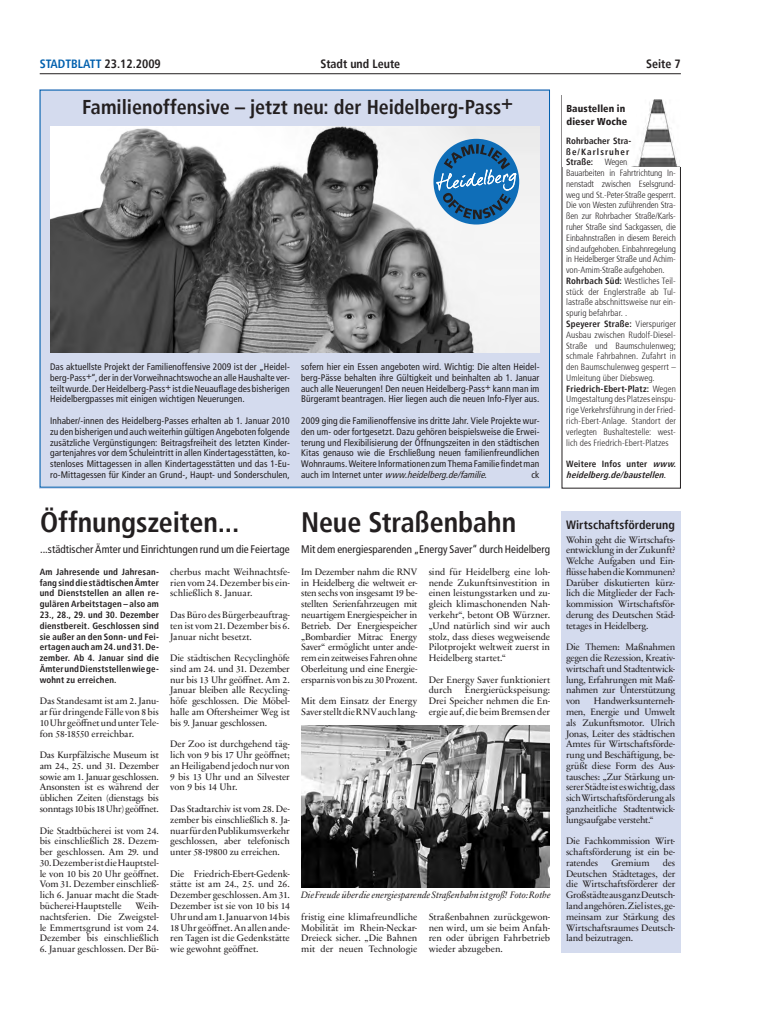
<style>
.page{position:relative;width:766px;height:1021px;background:#fff}
.page>*{position:absolute;margin:0;border:0;box-sizing:border-box;transform-origin:0 0}
.t1{font:700 condensed 28px "Frutiger";color:#231f20}
.t2{font:700 condensed 20px "Frutiger";letter-spacing:-.005em;color:#231f20}
.t3{font:700 condensed 12px "Frutiger";color:#231f20}
.t4{font:700 condensed 12px "Frutiger";color:#0160ae}
.t5{font:condensed 11px "Frutiger LT";color:#231f20}
.t6{font:900 condensed 10px/13px "Frutiger";letter-spacing:.015em;color:#231f20}
.t7{font:9.5px/10.8px "Sabon Next LT";letter-spacing:-.01em;color:#231f20;text-align:justify}
.t8{font:condensed 9.5px/10.8px "Frutiger LT";letter-spacing:.005em;color:#231f20;text-align:justify}
.t9{font:italic 9.5px "Sabon Next LT";color:#231f20}
.t10{font:300 condensed 9px/10.8px "Frutiger";letter-spacing:.005em;color:#231f20}
.t11{font:700 condensed 9px/10.8px "Frutiger";letter-spacing:.015em;color:#231f20}
.t12{font:italic 700 condensed 9px/10.7px "Frutiger";color:#231f20}
.s1{color:#231f20}
.s2{font-weight:700}
.s3{font-style:normal}
.s4{font-family:"Frutiger LT";font-weight:400;font-style:normal}
.s5{font-style:italic}
</style>
<div class="page">
<hr style="left:40px;top:73px;width:640px;height:1px;background:#231f20">
<img style="left:627px;top:99px;width:53px;height:68px">
<div style="left:40px;top:90px;width:510px;height:398px;background:#d4dbee"></div>
<img style="left:50px;top:126px;width:489px;height:226px">
<div style="left:433px;top:139px;width:86px;height:85px;background:#0f6eb8;border-radius:50%"></div>
<svg style="left:436px;top:144px;width:80px;height:75px"></svg>
<img style="left:301px;top:725px;width:248px;height:162px">
<div style="left:561px;top:511px;width:119px;height:441px;background:#d4dbee"></div>
<p class="t4" style="left:40px;top:57px;width:123px">STADTBLATT <span class="s1">23.12.2009</span></p>
<p class="t3" style="left:320px;top:57px;width:81px">Stadt und Leute</p>
<p class="t3" style="left:646px;top:57px;width:36px">Seite 7</p>
<p class="t6" style="left:566px;top:102px;width:62px">Baustellen in dieser Woche</p>
<p class="t11" style="left:566px;top:135px;width:66px">Rohrbacher Stra&shy;ße/Karlsruher<br>Straße:</p>
<h2 class="t2" style="left:82px;top:96px;width:432px">Familienoffensive – jetzt neu: der Heidelberg-Pass+</h2>
<p class="t10" style="left:566px;top:157px;width:111px;text-indent:39px">Wegen<br>Bauarbeiten in Fahrtrichtung In&shy;nenstadt zwischen Eselsgrund&shy;weg und St.-Peter-Straße gesperrt.<br>Die von Westen zuführenden Stra&shy;ßen zur Rohrbacher Straße/Karls&shy;ruher Straße sind Sackgassen, die<br>Einbahnstraßen in diesem Bereich sind aufgehoben. Einbahnregelung in Heidelberger Straße und Achim&shy;von-Arnim-Straße aufgehoben.<br><span class="s2">Rohrbach Süd:</span> Westliches Teil&shy;stück der Englerstraße ab Tul&shy;lastraße abschnittsweise nur ein&shy;spurig befahrbar. .<br><span class="s2">Speyerer Straße:</span> Vierspuriger<br>Ausbau zwischen Rudolf-Diesel-<br>Straße und Baumschulenweg; schmale Fahrbahnen. Zufahrt in den Baumschulenweg gesperrt –<br>Umleitung über Diebsweg.<br><span class="s2">Friedrich-Ebert-Platz:</span> Wegen<br>Umgestaltung des Platzes einspu&shy;rige Verkehrsführung in der Fried&shy;rich-Ebert-Anlage. Standort der verlegten Bushaltestelle: west&shy;lich des Friedrich-Ebert-Platzes</p>
<p class="t12" style="left:566px;top:458px;width:114px"><span class="s3">Weitere Infos unter</span> www. heidelberg.de/baustellen<span class="s4">.</span></p>
<p class="t8" style="left:50px;top:361px;width:241px">Das aktuellste Projekt der Familienoffensive 2009 ist der „Heidel&shy;berg-Pass+“, der in der Vorweihnachtswoche an alle Haushalte ver&shy;teilt wurde. Der Heidelberg-Pass+ ist die Neuauflage des bisherigen Heidelbergpasses mit einigen wichtigen Neuerungen.</p>
<p class="t8" style="left:50px;top:415px;width:241px">Inhaber/-innen des Heidelberg-Passes erhalten ab 1. Januar 2010 zu den bisherigen und auch weiterhin gültigen Angeboten folgende zusätzliche Vergünstigungen: Beitragsfreiheit des letzten Kinder&shy;gartenjahres vor dem Schuleintritt in allen Kindertagesstätten, ko&shy;stenloses Mittagessen in allen Kindertagesstätten und das 1-Eu&shy;ro-Mittagessen für Kinder an Grund-, Haupt- und Sonderschulen,</p>
<p class="t8" style="left:301px;top:361px;width:240px">sofern hier ein Essen angeboten wird. Wichtig: Die alten Heidel&shy;berg-Pässe behalten ihre Gültigkeit und beinhalten ab 1. Januar auch alle Neuerungen! Den neuen Heidelberg-Pass+ kann man im Bürgeramt beantragen. Hier liegen auch die neuen Info-Flyer aus.</p>
<p class="t8" style="left:301px;top:415px;width:240px">2009 ging die Familienoffensive ins dritte Jahr. Viele Projekte wur&shy;den um- oder fortgesetzt. Dazu gehören beispielsweise die Erwei&shy;terung und Flexibilisierung der Öffnungszeiten in den städtischen Kitas genauso wie die Erschließung neuen familienfreundlichen Wohnraums. Weitere Informationen zum Thema Familie findet man a u c h i m I n t e r n e t u n t e r <span class="s5">www.heidelberg.de/familie</span>.</p>
<p class="t8" style="left:531px;top:469px;width:9px">ck</p>
<h1 class="t1" style="left:40px;top:505px;width:201px">Öffnungszeiten...</h1>
<p class="t5" style="left:40px;top:543px;width:251px">...städtischer Ämter und Einrichtungen rund um die Feiertage</p>
<p class="t11" style="left:40px;top:566px;width:121px;text-align:justify">Am Jahresende und Jahresan&shy;fang sind die städtischen Ämter und Dienststellen an allen re&shy;gulären Arbeitstagen – also am 23., 28., 29. und 30. Dezember dienstbereit. Geschlossen sind sie außer an den Sonn- und Fei&shy;ertagen auch am 24. und 31. De&shy;zember. Ab 4. Januar sind die Ämter und Dienststellen wie ge&shy;wohnt zu erreichen.</p>
<p class="t7" style="left:40px;top:695px;width:121px">Das Standesamt ist am 2. Janu&shy;ar für dringende Fälle von 8 bis 10 Uhr geöffnet und unter Tele&shy;fon 58-18550 erreichbar.</p>
<p class="t7" style="left:40px;top:749px;width:121px">Das Kurpfälzische Museum ist am 24., 25. und 31. Dezember sowie am 1. Januar geschlossen.<br>Ansonsten ist es während der üblichen Zeiten (dienstags bis sonntags 10 bis 18 Uhr) geöffnet.</p>
<p class="t7" style="left:40px;top:825px;width:121px">Die Stadtbücherei ist vom 24. bis einschließlich 28. Dezem&shy;ber geschlossen. Am 29. und</p>
<p class="t7" style="left:40px;top:857px;width:121px">30. Dezember ist die Hauptstel&shy;le von 10 bis 20 Uhr geöffnet.<br>Vom 31. Dezember einschließ&shy;lich 6. Januar macht die Stadt&shy;bücherei-Hauptstelle</p>
<p class="t7" style="left:170px;top:566px;width:121px">cherbus macht Weihnachtsfe&shy;rien vom 24. Dezember bis ein&shy;schließlich 8. Januar.</p>
<p class="t7" style="left:170px;top:609px;width:121px">Das Büro des Bürgerbeauftrag&shy;ten ist vom 21. Dezember bis 6.<br>Januar nicht besetzt.</p>
<p class="t7" style="left:170px;top:652px;width:121px">Die städtischen Recyclinghöfe sind am 24. und 31. Dezember nur bis 13 Uhr geöffnet. Am 2.<br>Januar bleiben alle Recycling&shy;höfe geschlossen. Die Möbel&shy;halle am Oftersheimer Weg ist bis 9. Januar geschlossen.</p>
<p class="t7" style="left:170px;top:739px;width:121px">Der Zoo ist durchgehend täg&shy;lich von 9 bis 17 Uhr geöffnet; an Heiligabend jedoch nur von 9 bis 13 Uhr und an Silvester von 9 bis 14 Uhr.</p>
<p class="t7" style="left:170px;top:803px;width:121px">Das Stadtarchiv ist vom 28. De&shy;zember bis einschließlich 8. Ja&shy;nuar für den Publikumsverkehr geschlossen, aber telefonisch unter 58-19800 zu erreichen.</p>
<p class="t7" style="left:170px;top:868px;width:121px">Die Friedrich-Ebert-Gedenk&shy;stätte ist am 24., 25. und 26.<br>Dezember geschlossen. Am 31.<br>Dezember ist sie von 10 bis 14<br>Uhr und am 1. Januar von 14 bis 18 Uhr geöffnet. An allen ande&shy;ren Tagen ist die Gedenkstätte wie gewohnt geöffnet.</p>
<p class="t7" style="left:40px;top:900px;width:121px;text-indent:96px">Weih&shy;nachtsferien. Die Zweigstel&shy;le Emmertsgrund ist vom 24.<br>Dezember bis einschließlich</p>
<p class="t7" style="left:40px;top:943px;width:121px">6. Januar geschlossen. Der Bü-</p>
<h1 class="t1" style="left:301px;top:505px;width:216px">Neue Straßenbahn</h1>
<p class="t5" style="left:301px;top:543px;width:250px">Mit dem energiesparenden „Energy Saver“ durch Heidelberg</p>
<p class="t7" style="left:301px;top:566px;width:118px">Im Dezember nahm die RNV in Heidelberg die weltweit er&shy;sten sechs von insgesamt 19 be&shy;stellten Serienfahrzeugen mit neuartigem Energiespeicher in Betrieb. Der Energiespeicher „Bombardier Mitrac Energy Saver“ ermöglicht unter ande&shy;rem ein zeitweises Fahren ohne Oberleitung und eine Energie&shy;ersparnis von bis zu 30 Prozent.</p>
<p class="t7" style="left:301px;top:695px;width:118px">Mit dem Einsatz der Energy<br>Saver stellt die RNV auch lang-</p>
<p class="t7" style="left:428px;top:566px;width:123px">sind für Heidelberg eine loh&shy;nende Zukunftsinvestition in einen leistungsstarken und zu&shy;gleich klimaschonenden Nah&shy;verkehr“, betont OB Würzner. „Und natürlich sind wir auch stolz, dass dieses wegweisende Pilotprojekt weltweit zuerst in Heidelberg startet.“</p>
<p class="t7" style="left:428px;top:674px;width:123px">Der Energy Saver funktioniert durch</p>
<p class="t7" style="left:428px;top:685px;width:123px;text-indent:36px">Energierückspeisung:<br>Drei Speicher nehmen die En&shy;ergie auf, die beim Bremsen der</p>
<p class="t9" style="left:301px;top:889px;width:251px">Die Freude über die energiesparende Straßenbahn ist groß! Foto: Rothe</p>
<p class="t7" style="left:301px;top:911px;width:118px">fristig eine klimafreundliche Mobilität im Rhein-Neckar-Dreieck sicher. „Die Bahnen mit der neuen Technologie</p>
<p class="t7" style="left:428px;top:911px;width:123px">Straßenbahnen zurückgewon&shy;nen wird, um sie beim Anfah&shy;ren oder übrigen Fahrbetrieb wieder abzugeben.</p>
<p class="t3" style="left:566px;top:517px;width:110px">Wirtschaftsförderung</p>
<p class="t7" style="left:566px;top:534px;width:111px">Wohin geht die Wirtschafts&shy;entwicklung in der Zukunft?<br>Welche Aufgaben und Ein&shy;flüsse haben die Kommunen?<br>Darüber diskutierten kürz&shy;lich die Mitglieder der Fach&shy;kommission Wirtschaftsför&shy;derung des Deutschen Städ&shy;tetages in Heidelberg.</p>
<p class="t7" style="left:566px;top:642px;width:111px">Die Themen: Maßnahmen gegen die Rezession, Kreativ&shy;wirtschaft und Stadtentwick&shy;lung, Erfahrungen mit Maß&shy;nahmen zur Unterstützung von</p>
<p class="t7" style="left:566px;top:695px;width:111px;text-indent:28px">Handwerksunterneh&shy;men, Energie und Umwelt als Zukunftsmotor. Ulrich Jonas, Leiter des städtischen Amtes für Wirtschaftsförde&shy;rung und Beschäftigung, be&shy;grüßt diese Form des Aus&shy;tausches: „Zur Stärkung un&shy;serer Städte ist es wichtig, dass sich Wirtschaftsförderung als ganzheitliche Stadtentwick&shy;lungsaufgabe versteht.“</p>
<p class="t7" style="left:566px;top:835px;width:111px">Die Fachkommission Wirt&shy;schaftsförderung ist ein be&shy;ratendes</p>
<p class="t7" style="left:566px;top:857px;width:111px;text-indent:97px">des Deutschen Städtetages, der die Wirtschaftsförderer der Großstädte aus ganz Deutsch&shy;land angehören. Ziel ist es, ge&shy;meinsam zur Stärkung des Wirtschaftsraumes Deutsch&shy;land beizutragen.</p>
<p class="t7" style="left:611px;top:857px;width:40px">Gremium</p>
</div>
